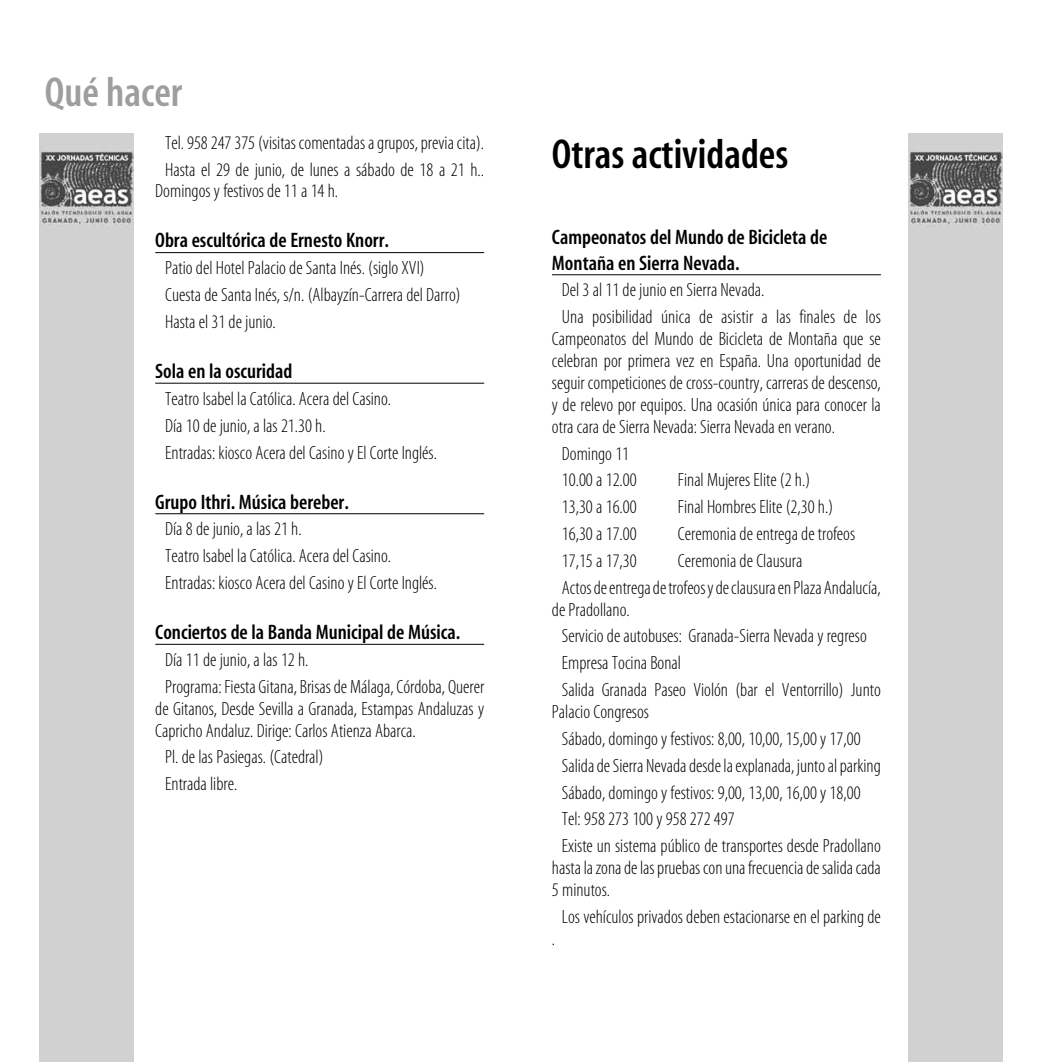
<style>
.page{position:relative;width:1042px;height:1062px;background:#fff}
.page>*{position:absolute;margin:0;border:0;box-sizing:border-box;transform-origin:0 0}
.t1{font:42px "Myriad MM 565 300";color:#000}
.t2{font:42px "Myriad MM 565 300";color:#9c9e9f}
.t3{font:21px/25.2px "Myriad MM 565 300";color:#000}
.t4{font:19.25px/26.8px "Myriad MM 215 300";color:#000}
</style>
<div class="page">
<hr style="left:155px;top:252px;width:329px;height:1px;background:#000">
<hr style="left:155px;top:383px;width:329px;height:1px;background:#000">
<hr style="left:155px;top:513px;width:329px;height:1px;background:#000">
<hr style="left:155px;top:644px;width:329px;height:1px;background:#000">
<div style="left:908px;top:134px;width:94px;height:928px;background:#d1d1d1"></div>
<hr style="left:552px;top:274px;width:329px;height:1px;background:#000">
<div style="left:40px;top:134px;width:94px;height:928px;background:#d1d1d1"></div>
<h1 class="t2" style="left:45px;top:72px;width:139px">Qué hacer</h1>
<p class="t4" style="left:165px;top:130px;width:320px">Tel. 958 247 375 (visitas comentadas a grupos, previa cita).<br>Hasta el 29 de junio, de lunes a sábado de 18 a 21 h..</p>
<p class="t4" style="left:155px;top:178px;width:184px">Domingos y festivos de 11 a 14 h.</p>
<p class="t3" style="left:155px;top:229px;width:235px">Obra escultórica de Ernesto Knorr.</p>
<p class="t4" style="left:165px;top:255px;width:297px">Patio del Hotel Palacio de Santa Inés. (siglo XVI)<br>Cuesta de Santa Inés, s/n. (Albayzín-Carrera del Darro)<br>Hasta el 31 de junio.</p>
<p class="t3" style="left:155px;top:359px;width:139px">Sola en la oscuridad</p>
<p class="t4" style="left:165px;top:386px;width:273px">Teatro Isabel la Católica. Acera del Casino.<br>Día 10 de junio, a las 21.30 h.<br>Entradas: kiosco Acera del Casino y El Corte Inglés.</p>
<p class="t3" style="left:155px;top:490px;width:195px">Grupo Ithri. Música bereber.</p>
<p class="t4" style="left:165px;top:516px;width:273px">Día 8 de junio, a las 21 h.<br>Teatro Isabel la Católica. Acera del Casino.<br>Entradas: kiosco Acera del Casino y El Corte Inglés.</p>
<p class="t3" style="left:155px;top:620px;width:306px">Conciertos de la Banda Municipal de Música.</p>
<p class="t4" style="left:165px;top:647px;width:320px">Día 11 de junio, a las 12 h.<br>Programa: Fiesta Gitana, Brisas de Málaga, Córdoba, Querer</p>
<p class="t4" style="left:155px;top:698px;width:330px;line-height:21.9px">de Gitanos, Desde Sevilla a Granada, Estampas Andaluzas y<br>Capricho Andaluz. Dirige: Carlos Atienza Abarca.</p>
<p class="t4" style="left:165px;top:744px;width:160px">Pl. de las Pasiegas. (Catedral)<br>Entrada libre.</p>
<h1 class="t1" style="left:552px;top:133px;width:238px">Otras actividades</h1>
<p class="t3" style="left:552px;top:226px;width:277px">Campeonatos del Mundo de Bicicleta de<br>Montaña en Sierra Nevada.</p>
<p class="t4" style="left:562px;top:277px;width:320px">Del 3 al 11 de junio en Sierra Nevada.<br>Una posibilidad única de asistir a las finales de los</p>
<p class="t4" style="left:552px;top:329px;width:330px;line-height:21.9px;text-align:justify">Campeonatos del Mundo de Bicicleta de Montaña que se celebran por primera vez en España. Una oportunidad de seguir competiciones de cross-country, carreras de descenso, y de relevo por equipos. Una ocasión única para conocer la otra cara de Sierra Nevada: Sierra Nevada en verano.</p>
<p class="t4" style="left:562px;top:440px;width:76px">Domingo 11<br>10.00 a 12.00</p>
<p class="t4" style="left:678px;top:467px;width:134px">Final Mujeres Elite (2 h.)</p>
<p class="t4" style="left:562px;top:494px;width:76px">13,30 a 16.00</p>
<p class="t4" style="left:678px;top:494px;width:157px">Final Hombres Elite (2,30 h.)</p>
<p class="t4" style="left:562px;top:521px;width:76px">16,30 a 17.00</p>
<p class="t4" style="left:678px;top:521px;width:179px">Ceremonia de entrega de trofeos</p>
<p class="t4" style="left:562px;top:548px;width:76px">17,15 a 17,30</p>
<p class="t4" style="left:562px;top:548px;width:320px;text-indent:116px">Ceremonia de Clausura<br>Actos de entrega de trofeos y de clausura en Plaza Andalucía,</p>
<p class="t4" style="left:562px;top:597px;width:320px;text-indent:-10px">de Pradollano.<br>Servicio de autobuses: Granada-Sierra Nevada y regreso Empresa Tocina Bonal<br>Salida Granada Paseo Violón (bar el Ventorrillo) Junto</p>
<p class="t4" style="left:562px;top:699px;width:320px;text-indent:-10px">Palacio Congresos<br>Sábado, domingo y festivos: 8,00, 10,00, 15,00 y 17,00<br>Salida de Sierra Nevada desde la explanada, junto al parking Sábado, domingo y festivos: 9,00, 13,00, 16,00 y 18,00<br>Tel: 958 273 100 y 958 272 497<br>Existe un sistema público de transportes desde Pradollano</p>
<p class="t4" style="left:552px;top:857px;width:330px;line-height:21.9px">hasta la zona de las pruebas con una frecuencia de salida cada<br>5 minutos.</p>
<p class="t4" style="left:562px;top:904px;width:321px">Los vehículos privados deben estacionarse en el parking de</p>
<p class="t4" style="left:552px;top:926px;width:5px">.</p>
</div>
